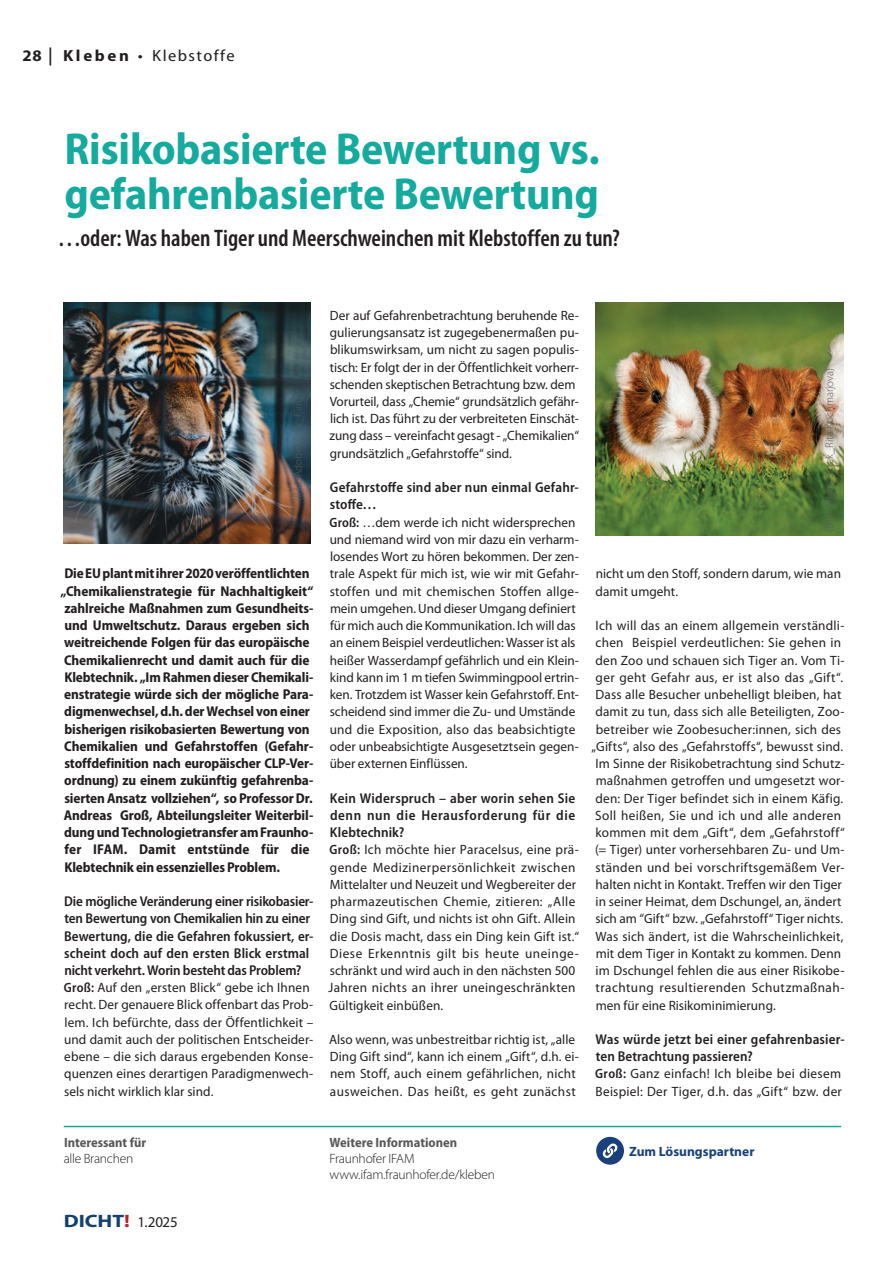
<style>
.page{position:relative;width:893px;height:1263px;background:#fff}
.page>*{position:absolute;margin:0;border:0;box-sizing:border-box;transform-origin:0 0}
.t1{font:700 semi-condensed 45px/45px "Myriad Pro";letter-spacing:-.005em;color:#14aa9d}
.t2{font:600 condensed 24px "Myriad Pro";color:#231f20}
.t3{font:semi-condensed 16.2px "Myriad Pro";letter-spacing:.08em;color:#231f20;scale:1.11 1}
.t4{font:15px "Myriad Pro";color:#231f20}
.t5{font:700 semi-condensed 14.25px/17.2px "Myriad Pro";letter-spacing:-.01em;color:#231f20}
.t6{font:600 semi-condensed 14.25px/17.2px "Myriad Pro";color:#231f20}
.t7{font:13.5px/17.2px "Myriad Pro";letter-spacing:.005em;color:#231f20}
.t8{font:300 13.5px/16.2px "Myriad Pro";letter-spacing:-.02em;color:#231f20}
.t9{font:700 semi-condensed 13.5px "Myriad Pro";color:#58595b}
.t10{font:700 13.5px "Myriad Pro";color:#1a407b}
.t11{font:300 11.25px "Myriad Pro";letter-spacing:.005em;color:#58595b}
.s1{font-weight:700}
.s2{font-weight:700;font-size:18px}
.s3{font-stretch:normal}
.s4{font-weight:600;font-stretch:semi-condensed}
.s5{font-weight:700;font-size:18px;color:#14406f}
.s6{font-weight:700;font-size:18px;color:#b72026}
</style>
<div class="page">
<img style="left:64px;top:303px;width:246px;height:241px">
<img style="left:595px;top:303px;width:248px;height:232px">
<div style="left:596px;top:1137px;width:28px;height:28px;background:#1a407b;border-radius:50%"></div>
<svg style="left:603px;top:1143px;width:15px;height:15px"></svg>
<hr style="left:64px;top:1126px;width:777px;height:1px;background:#14aa9d">
<p class="t3" style="left:22px;top:50px;width:193px"><span class="s1">28</span> <span class="s2">|</span> <span class="s1">Kleben</span> <span class="s3">•</span> Klebstoffe</p>
<h1 class="t1" style="left:65px;top:129px;width:537px">Risikobasierte Bewertung vs. gefahrenbasierte Bewertung</h1>
<h2 class="t2" style="left:57px;top:228px;width:564px">…oder: Was haben Tiger und Meerschweinchen mit Klebstoffen zu tun?</h2>
<p class="t11" style="left:294px;top:501px;width:105px;rotate:-90deg">(Bild: AdobeStock_Firn)</p>
<p class="t5" style="left:60px;top:566px;width:255px">Die EU plant mit ihrer 2020 veröffentlichten „Chemikalienstrategie für Nachhaltigkeit“ zahlreiche Maßnahmen zum Gesundheits&shy;und Umweltschutz. Daraus ergeben sich weitreichende Folgen für das europäische Chemikalienrecht und damit auch für die Klebtechnik. „Im Rahmen dieser Chemikali&shy;enstrategie würde sich der mögliche Para&shy;digmenwechsel, d.h. der Wechsel von einer bisherigen risikobasierten Bewertung von Chemikalien und Gefahrstoffen (Gefahr&shy;stoffdefinition nach europäischer CLP-Ver&shy;ordnung) zu einem zukünftig gefahrenba&shy;sierten Ansatz vollziehen“, so Professor Dr.<br>Andreas Groß, Abteilungsleiter Weiterbil&shy;dung und Technologietransfer am Fraunho&shy;fer IFAM. Damit entstünde für die Klebtechnik ein essenzielles Problem.</p>
<p class="t6" style="left:64px;top:894px;width:251px">Die mögliche Veränderung einer risikobasier&shy;ten Bewertung von Chemikalien hin zu einer Bewertung, die die Gefahren fokussiert, er&shy;scheint doch auf den ersten Blick erstmal nicht verkehrt. Worin besteht das Problem?</p>
<p class="t7" style="left:64px;top:980px;width:251px"><span class="s4">Groß:</span> Auf den „ersten Blick“ gebe ich Ihnen recht. Der genauere Blick offenbart das Prob&shy;lem. Ich befürchte, dass der Öffentlichkeit – und damit auch der politischen Entscheider&shy;ebene – die sich daraus ergebenden Konse&shy;quenzen eines derartigen Paradigmenwech&shy;sels nicht wirklich klar sind.</p>
<p class="t7" style="left:330px;top:307px;width:251px">Der auf Gefahrenbetrachtung beruhende Re&shy;gulierungsansatz ist zugegebenermaßen pu&shy;blikumswirksam, um nicht zu sagen populis&shy;tisch: Er folgt der in der Öffentlichkeit vorherr&shy;schenden skeptischen Betrachtung bzw. dem Vorurteil, dass „Chemie“ grundsätzlich gefähr&shy;lich ist. Das führt zu der verbreiteten Einschät&shy;zung dass – vereinfacht gesagt - „Chemikalien“ grundsätzlich „Gefahrstoffe“ sind.</p>
<p class="t6" style="left:330px;top:480px;width:250px">Gefahrstoffe sind aber nun einmal Gefahr&shy;stoffe…</p>
<p class="t7" style="left:330px;top:514px;width:251px"><span class="s4">Groß:</span> …dem werde ich nicht widersprechen und niemand wird von mir dazu ein verharm&shy;losendes Wort zu hören bekommen. Der zen&shy;trale Aspekt für mich ist, wie wir mit Gefahr&shy;stoffen und mit chemischen Stoffen allge&shy;mein umgehen. Und dieser Umgang definiert für mich auch die Kommunikation. Ich will das an einem Beispiel verdeutlichen: Wasser ist als heißer Wasserdampf gefährlich und ein Klein&shy;kind kann im 1 m tiefen Swimmingpool ertrin&shy;ken. Trotzdem ist Wasser kein Gefahrstoff. Ent&shy;scheidend sind immer die Zu- und Umstände und die Exposition, also das beabsichtigte oder unbeabsichtigte Ausgesetztsein gegen&shy;über externen Einflüssen.</p>
<p class="t6" style="left:330px;top:790px;width:247px;text-align:justify">Kein Widerspruch – aber worin sehen Sie denn nun die Herausforderung für die Klebtechnik?</p>
<p class="t7" style="left:328px;top:842px;width:252px"><span class="s4">Groß:</span> Ich möchte hier Paracelsus, eine prä&shy;gende Medizinerpersönlichkeit zwischen Mittelalter und Neuzeit und Wegbereiter der pharmazeutischen Chemie, zitieren: „Alle Ding sind Gift, und nichts ist ohn Gift. Allein die Dosis macht, dass ein Ding kein Gift ist.“ Diese Erkenntnis gilt bis heute uneinge&shy;schränkt und wird auch in den nächsten 500<br>Jahren nichts an ihrer uneingeschränkten Gültigkeit einbüßen.</p>
<p class="t7" style="left:329px;top:1032px;width:251px">Also wenn, was unbestreitbar richtig ist, „alle Ding Gift sind“, kann ich einem „Gift“, d.h. ei&shy;nem Stoff, auch einem gefährlichen, nicht ausweichen. Das heißt, es geht zunächst</p>
<p class="t11" style="left:825px;top:532px;width:166px;rotate:-90deg">(Bild: AdobeStock_Rita Kochmarjova)</p>
<p class="t7" style="left:595px;top:566px;width:247px">nicht um den Stoff, sondern darum, wie man damit umgeht.</p>
<p class="t7" style="left:592px;top:618px;width:255px">Ich will das an einem allgemein verständli&shy;chen Beispiel verdeutlichen: Sie gehen in den Zoo und schauen sich Tiger an. Vom Ti&shy;ger geht Gefahr aus, er ist also das „Gift“.<br>Dass alle Besucher unbehelligt bleiben, hat damit zu tun, dass sich alle Beteiligten, Zoo&shy;betreiber wie Zoobesucher:innen, sich des „Gifts“, also des „Gefahrstoffs“, bewusst sind.<br>Im Sinne der Risikobetrachtung sind Schutz&shy;maßnahmen getroffen und umgesetzt wor&shy;den: Der Tiger befindet sich in einem Käfig.<br>Soll heißen, Sie und ich und alle anderen kommen mit dem „Gift“, dem „Gefahrstoff“ (= Tiger) unter vorhersehbaren Zu- und Um&shy;ständen und bei vorschriftsgemäßem Ver&shy;halten nicht in Kontakt. Treffen wir den Tiger in seiner Heimat, dem Dschungel, an, ändert sich am “Gift“ bzw. „Gefahrstoff“ Tiger nichts.<br>Was sich ändert, ist die Wahrscheinlichkeit, mit dem Tiger in Kontakt zu kommen. Denn im Dschungel fehlen die aus einer Risikobe&shy;trachtung resultierenden Schutzmaßnah&shy;men für eine Risikominimierung.</p>
<p class="t6" style="left:595px;top:1031px;width:251px">Was würde jetzt bei einer gefahrenbasier&shy;ten Betrachtung passieren?</p>
<p class="t7" style="left:595px;top:1066px;width:248px"><span class="s4">Groß:</span> Ganz einfach! Ich bleibe bei diesem<br>Beispiel: Der Tiger, d.h. das „Gift“ bzw. der</p>
<p class="t9" style="left:64px;top:1137px;width:84px">Interessant für</p>
<p class="t8" style="left:64px;top:1151px;width:71px">alle Branchen</p>
<p class="t4" style="left:64px;top:1216px;width:116px"><span class="s5">DICHT</span><span class="s6">!</span> 1.2025</p>
<p class="t9" style="left:329px;top:1137px;width:129px">Weitere Informationen</p>
<p class="t8" style="left:329px;top:1151px;width:167px">Fraunhofer IFAM www.ifam.fraunhofer.de/kleben</p>
<p class="t10" style="left:629px;top:1143px;width:127px">Zum Lösungspartner</p>
</div>
